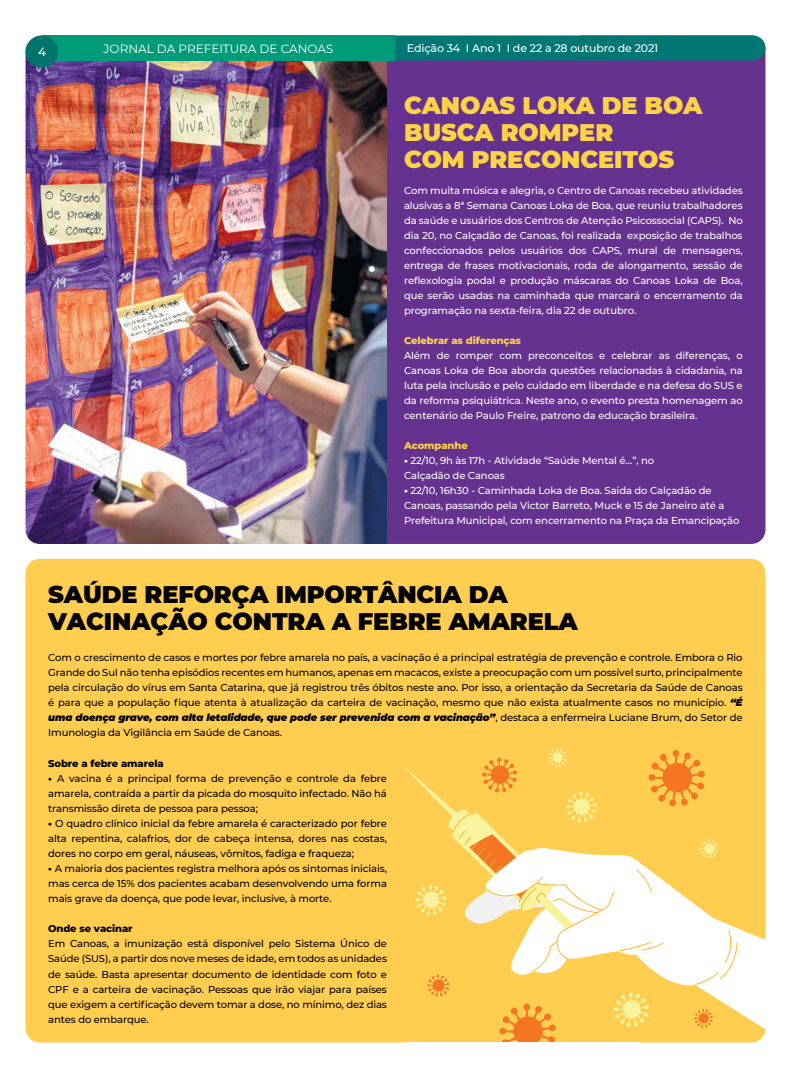
<style>
.page{position:relative;width:791px;height:1078px;background:#fff}
.page>*{position:absolute;margin:0;border:0;box-sizing:border-box;transform-origin:0 0}
.t1{font:900 24px/27px "Montserrat";letter-spacing:-.005em;color:#000}
.t2{font:900 24px/27px "Montserrat";letter-spacing:-.005em;color:#ffd346}
.t3{font:12px "Montserrat";color:#fff}
.t4{font:500 12px "Montserrat";color:#fff}
.t5{font:500 11px "Montserrat";letter-spacing:-.01em;color:#fff}
.t6{font:500 10px/15px "Montserrat";letter-spacing:-.01em;color:#000;text-align:justify}
.t7{font:500 10px/15px "Montserrat";letter-spacing:-.01em;color:#fff;text-align:justify}
.t8{font:800 10px "Montserrat";letter-spacing:-.01em;color:#000}
.t9{font:800 10px "Montserrat";letter-spacing:-.01em;color:#ffd246}
.s1{font-weight:800}
.s2{font-weight:900;font-style:italic}
</style>
<div class="page">
<div style="left:26px;top:558px;width:739px;height:484px;background:#ffce51;border-radius:14px"></div>
<div style="left:319px;top:35px;width:446px;height:509px;background:#66328f;border-radius:14px"></div>
<img style="left:298px;top:60px;width:89px;height:484px">
<img style="left:26px;top:45px;width:272px;height:499px">
<svg style="left:737px;top:847px;width:29px;height:182px"></svg>
<svg style="left:397px;top:748px;width:340px;height:295px"></svg>
<div style="left:407px;top:1042px;width:230px;height:35px;background:#fff"></div>
<div style="left:395px;top:35px;width:370px;height:25px;background:#007772"></div>
<div style="left:42px;top:35px;width:353px;height:25px;background:#009b79"></div>
<div style="left:26px;top:35px;width:32px;height:33px;background:#00746b;border-radius:50%"></div>
<p class="t4" style="left:38px;top:44px;width:10px">4</p>
<p class="t3" style="left:104px;top:40px;width:231px">JORNAL DA PREFEITURA DE CANOAS</p>
<p class="t5" style="left:407px;top:40px;width:253px">Edição 34 I Ano 1 I de 22 a 28 outubro de 2021</p>
<h1 class="t2" style="left:404px;top:90px;width:300px">CANOAS LOKA DE BOA<br>BUSCA ROMPER<br>COM PRECONCEITOS</h1>
<p class="t7" style="left:404px;top:182px;width:340px">Com muita música e alegria, o Centro de Canoas recebeu atividades alusivas a 8ª Semana Canoas Loka de Boa, que reuniu trabalhadores da saúde e usuários dos Centros de Atenção Psicossocial (CAPS). No dia 20, no Calçadão de Canoas, foi realizada exposição de trabalhos confeccionados pelos usuários dos CAPS, mural de mensagens, entrega de frases motivacionais, roda de alongamento, sessão de reflexologia podal e produção máscaras do Canoas Loka de Boa, que serão usadas na caminhada que marcará o encerramento da programação na sexta-feira, dia 22 de outubro.</p>
<p class="t9" style="left:404px;top:333px;width:119px">Celebrar as diferenças</p>
<p class="t7" style="left:404px;top:347px;width:340px">Além de romper com preconceitos e celebrar as diferenças, o Canoas Loka de Boa aborda questões relacionadas à cidadania, na luta pela inclusão e pelo cuidado em liberdade e na defesa do SUS e da reforma psiquiátrica. Neste ano, o evento presta homenagem ao centenário de Paulo Freire, patrono da educação brasileira.</p>
<p class="t9" style="left:404px;top:438px;width:65px">Acompanhe</p>
<p class="t7" style="left:404px;top:452px;width:252px"><span class="s1">•</span> 22/10, 9h às 17h - Atividade “Saúde Mental é…”, no<br>Calçadão de Canoas</p>
<p class="t7" style="left:404px;top:482px;width:337px;text-align:left"><span class="s1">•</span> 22/10, 16h30 - Caminhada Loka de Boa. Saída do Calçadão de<br>Canoas, passando pela Victor Barreto, Muck e 15 de Janeiro até a<br>Prefeitura Municipal, com encerramento na Praça da Emancipação</p>
<h1 class="t1" style="left:48px;top:579px;width:531px">SAÚDE REFORÇA IMPORTÂNCIA DA<br>VACINAÇÃO CONTRA A FEBRE AMARELA</h1>
<p class="t6" style="left:48px;top:649px;width:696px">Com o crescimento de casos e mortes por febre amarela no país, a vacinação é a principal estratégia de prevenção e controle. Embora o Rio Grande do Sul não tenha episódios recentes em humanos, apenas em macacos, existe a preocupação com um possível surto, principalmente pela circulação do vírus em Santa Catarina, que já registrou três óbitos neste ano. Por isso, a orientação da Secretaria da Saúde de Canoas é para que a população fique atenta à atualização da carteira de vacinação, mesmo que não exista atualmente casos no município. <span class="s2">“É uma doença grave, com alta letalidade, que pode ser prevenida com a vacinação”</span>, destaca a enfermeira Luciane Brum, do Setor de Imunologia da Vigilância em Saúde de Canoas.</p>
<p class="t8" style="left:48px;top:756px;width:117px">Sobre a febre amarela</p>
<p class="t6" style="left:48px;top:770px;width:340px"><span class="s1">•</span> A vacina é a principal forma de prevenção e controle da febre amarela, contraída a partir da picada do mosquito infectado. Não há transmissão direta de pessoa para pessoa;</p>
<p class="t6" style="left:48px;top:815px;width:340px"><span class="s1">•</span> O quadro clínico inicial da febre amarela é caracterizado por febre alta repentina, calafrios, dor de cabeça intensa, dores nas costas, dores no corpo em geral, náuseas, vômitos, fadiga e fraqueza;</p>
<p class="t6" style="left:48px;top:860px;width:340px"><span class="s1">•</span> A maioria dos pacientes registra melhora após os sintomas iniciais, mas cerca de 15% dos pacientes acabam desenvolvendo uma forma mais grave da doença, que pode levar, inclusive, à morte.</p>
<p class="t8" style="left:48px;top:921px;width:86px">Onde se vacinar</p>
<p class="t6" style="left:48px;top:935px;width:340px">Em Canoas, a imunização está disponível pelo Sistema Único de Saúde (SUS), a partir dos nove meses de idade, em todos as unidades de saúde. Basta apresentar documento de identidade com foto e CPF e a carteira de vacinação. Pessoas que irão viajar para países que exigem a certificação devem tomar a dose, no mínimo, dez dias antes do embarque.</p>
</div>
